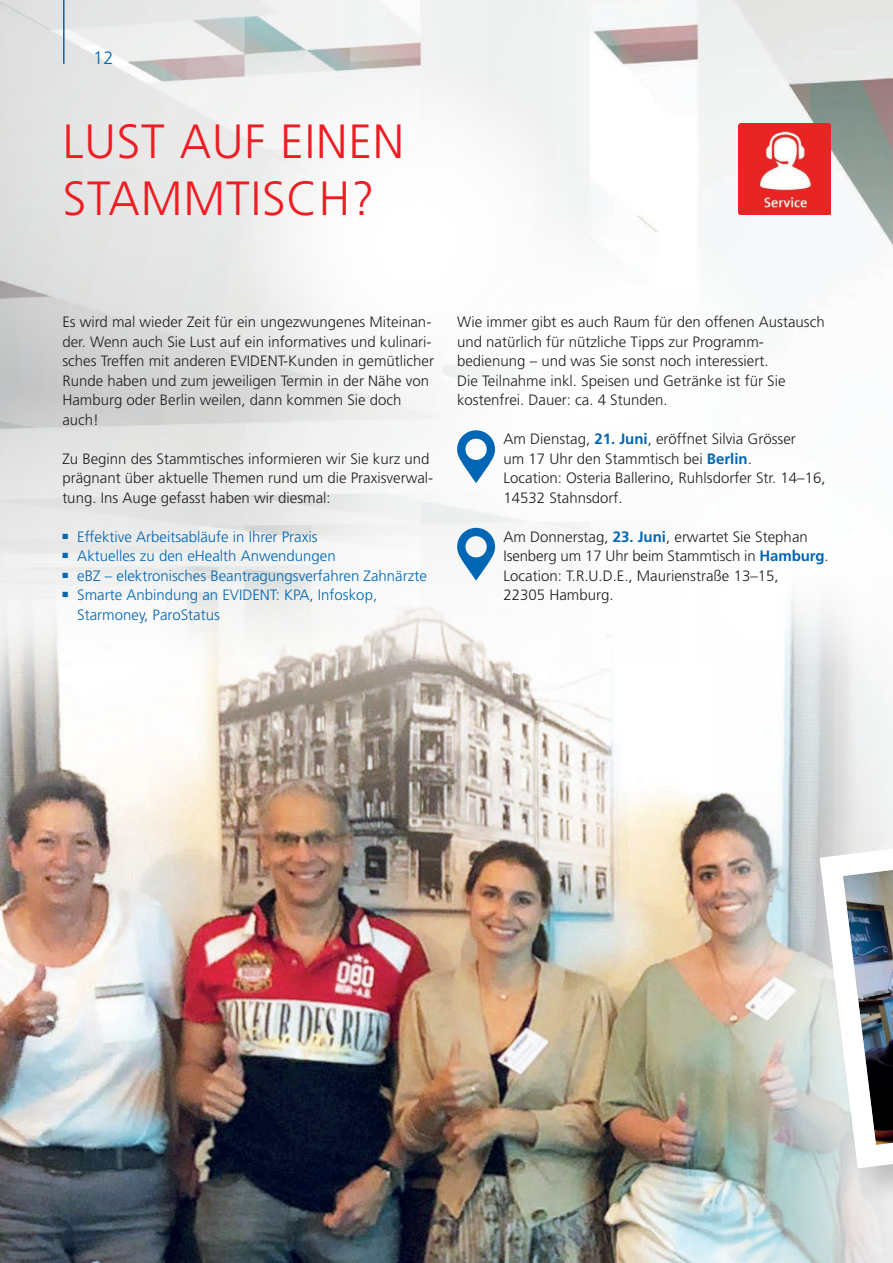
<style>
.page{position:relative;width:893px;height:1263px;background:#fff}
.page>*{position:absolute;margin:0;border:0;box-sizing:border-box;transform-origin:0 0}
.t1{font:300 48px/57.6px "Frutiger";letter-spacing:.02em;color:#ee1d23}
.t2{font:300 18px "Frutiger";color:#0166b3}
.t3{font:300 15px/19.5px "Frutiger";color:#231f20}
.t4{font:300 15px/19.5px "Frutiger";color:#0166b3}
.s1{font-weight:700;color:#0166b3}
</style>
<div class="page">
<img style="left:512px;top:0;width:381px;height:246px">
<svg style="left:0;top:0;width:512px;height:390px;fill:#e4e5e4"></svg>
<img style="left:739px;top:123px;width:91px;height:92px">
<div style="left:237px;top:64px;width:356px;height:355px;background:#f8f8f8;border-radius:50%"></div>
<div style="left:429px;top:206px;width:356px;height:355px;background:#fff;border-radius:50%"></div>
<svg style="left:0;top:390px;width:250px;height:138px;background:#dddedd"></svg>
<div style="left:195px;top:297px;width:498px;height:498px;background:linear-gradient(to right,#e5e6e5,#fff);border-radius:50%"></div>
<hr style="left:63px;top:0;width:2px;height:64px;background:#0166b3">
<img style="left:0;top:528px;width:893px;height:735px">
<svg style="left:457px;top:430px;width:38px;height:53px"></svg>
<svg style="left:457px;top:528px;width:38px;height:52px"></svg>
<div style="left:818px;top:818px;width:75px;height:387px;background:#231f20;opacity:.23"></div>
<img style="left:808px;top:808px;width:85px;height:372px">
<p class="t2" style="left:93px;top:49px;width:22px">12</p>
<h1 class="t1" style="left:63px;top:114px;width:343px">LUST AUF EINEN<br>STAMMTISCH?</h1>
<p class="t3" style="left:62px;top:313px;width:373px">Es wird mal wieder Zeit für ein ungezwungenes Miteinan&shy;der. Wenn auch Sie Lust auf ein informatives und kulinari&shy;sches Treffen mit anderen EVIDENT-Kunden in gemütlicher Runde haben und zum jeweiligen Termin in der Nähe von Hamburg oder Berlin weilen, dann kommen Sie doch auch!</p>
<p class="t3" style="left:62px;top:449px;width:372px">Zu Beginn des Stammtisches informieren wir Sie kurz und prägnant über aktuelle Themen rund um die Praxisverwal&shy;tung. Ins Auge gefasst haben wir diesmal:</p>
<p class="t4" style="left:62px;top:527px;width:257px">■ Effektive Arbeitsabläufe in Ihrer Praxis</p>
<p class="t4" style="left:62px;top:547px;width:275px">■ Aktuelles zu den eHealth Anwendungen</p>
<p class="t4" style="left:62px;top:566px;width:366px">■ eBZ – elektronisches Beantragungsverfahren Zahnärzte</p>
<p class="t4" style="left:77px;top:586px;width:301px;text-indent:-15px">■ Smarte Anbindung an EVIDENT: KPA, Infoskop,<br>Starmoney, ParoStatus</p>
<p class="t3" style="left:457px;top:313px;width:369px">Wie immer gibt es auch Raum für den offenen Austausch und natürlich für nützliche Tipps zur Programm&shy;bedienung – und was Sie sonst noch interessiert.<br>Die Teilnahme inkl. Speisen und Getränke ist für Sie kostenfrei. Dauer: ca. 4 Stunden.</p>
<p class="t3" style="left:504px;top:430px;width:324px">Am Dienstag, <span class="s1">21. Juni</span>, eröffnet Silvia Grösser<br>um 17 Uhr den Stammtisch bei <span class="s1">Berlin</span>.<br>Location: Osteria Ballerino, Ruhlsdorfer Str. 14–16, 14532 Stahnsdorf.</p>
<p class="t3" style="left:504px;top:527px;width:326px">Am Donnerstag, <span class="s1">23. Juni</span>, erwartet Sie Stephan Isenberg um 17 Uhr beim Stammtisch in <span class="s1">Hamburg</span>.<br>Location: T.R.U.D.E., Maurienstraße 13–15,<br>22305 Hamburg.</p>
</div>
